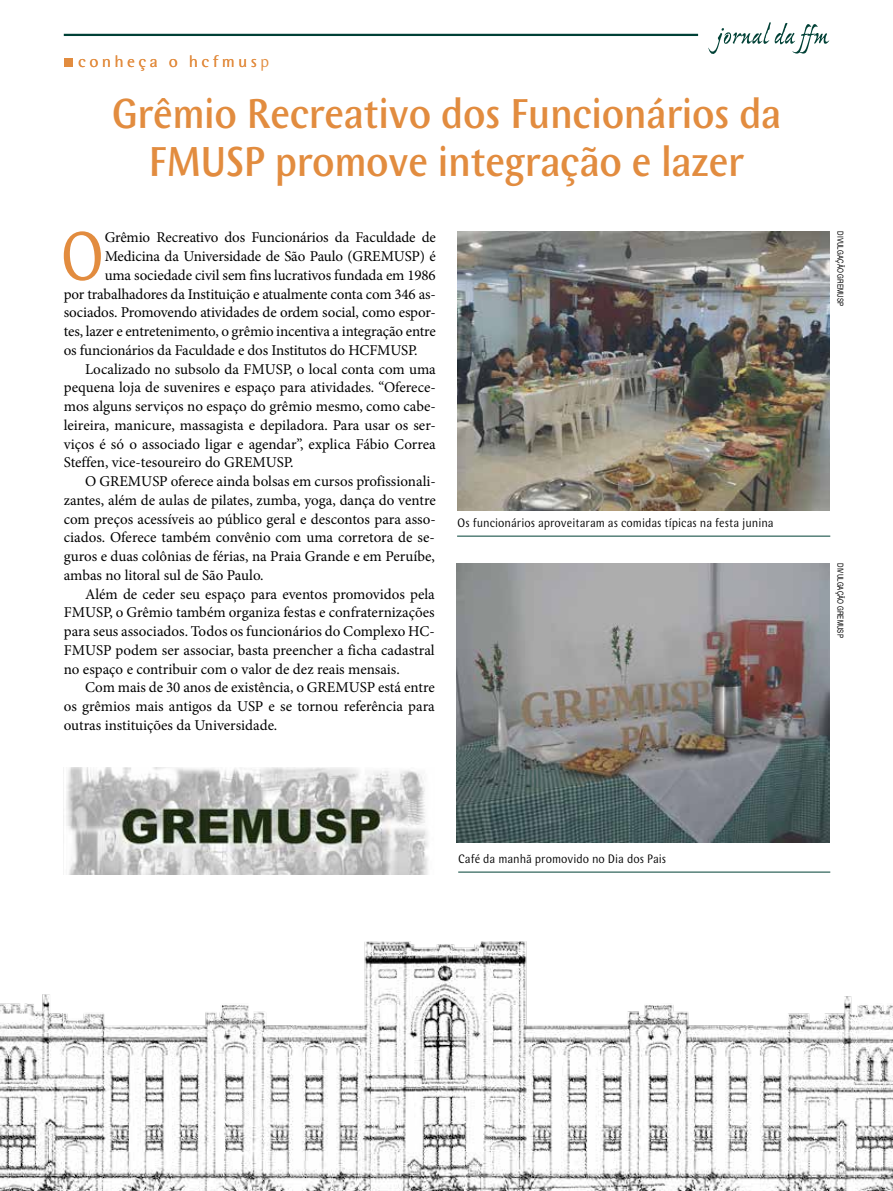
<style>
.page{position:relative;width:893px;height:1191px;background:#fff}
.page>*{position:absolute;margin:0;border:0;box-sizing:border-box;transform-origin:0 0}
.t1{font:71.25px "Wunderlich Normal";color:#e28c3f;scale:.9 1}
.t2{font:500 43.5px/48px "Wunderlich";letter-spacing:-.01em;color:#e28c3f;text-align:center;scale:.9 1}
.t3{font:16.5px "Wunderlich Normal";letter-spacing:.2em;color:#e28c3f}
.t4{font:15px "Minion Pro";letter-spacing:-.005em;color:#000}
.t5{font:12.75px "Wunderlich";color:#000;scale:.9 1}
.t6{font:8.25px "Helvetica";letter-spacing:.01em;color:#000;scale:.75 1}
</style>
<div class="page">
<img style="left:0;top:941px;width:893px;height:250px">
<div style="left:64px;top:58px;width:9px;height:9px;background:#e28c3f"></div>
<hr style="left:64px;top:34px;width:634px;height:2px;background:#004136">
<svg style="left:708px;top:22px;width:121px;height:32px"></svg>
<hr style="left:458px;top:871px;width:372px;height:1px;background:#004136">
<hr style="left:457px;top:536px;width:373px;height:1px;background:#004136">
<img style="left:457px;top:231px;width:372px;height:279px">
<img style="left:456px;top:563px;width:373px;height:280px">
<img style="left:66px;top:767px;width:362px;height:107px">
<p class="t3" style="left:78px;top:53px;width:193px">conheça o hcfmusp</p>
<h2 class="t2" style="left:112px;top:90px;width:746px">Grêmio Recreativo dos Funcionários da<br>FMUSP promove integração e lazer</h2>
<h1 class="t1" style="left:59px;top:216px;width:53px">O</h1>
<p class="t4" style="left:105px;top:227px;width:333px">Grêmio Recreativo dos Funcionários da Faculdade de</p>
<p class="t4" style="left:105px;top:246px;width:333px">Medicina da Universidade de São Paulo (GREMUSP) é</p>
<p class="t4" style="left:105px;top:265px;width:333px">uma sociedade civil sem fins lucrativos fundada em 1986</p>
<p class="t4" style="left:64px;top:284px;width:374px">por trabalhadores da Instituição e atualmente conta com 346 as-</p>
<p class="t4" style="left:64px;top:302px;width:374px">sociados. Promovendo atividades de ordem social, como espor-</p>
<p class="t4" style="left:64px;top:321px;width:374px">tes, lazer e entretenimento, o grêmio incentiva a integração entre</p>
<p class="t4" style="left:64px;top:340px;width:355px">os funcionários da Faculdade e dos Institutos do HCFMUSP.</p>
<p class="t4" style="left:85px;top:359px;width:352px">Localizado no subsolo da FMUSP, o local conta com uma</p>
<p class="t4" style="left:64px;top:377px;width:374px">pequena loja de suvenires e espaço para atividades. “Oferece-</p>
<p class="t4" style="left:64px;top:396px;width:374px">mos alguns serviços no espaço do grêmio mesmo, como cabe-</p>
<p class="t4" style="left:64px;top:415px;width:374px">leireira, manicure, massagista e depiladora. Para usar os ser-</p>
<p class="t4" style="left:64px;top:434px;width:374px">viços é só o associado ligar e agendar”, explica Fábio Correa</p>
<p class="t4" style="left:64px;top:452px;width:231px">Steffen, vice-tesoureiro do GREMUSP.</p>
<p class="t4" style="left:85px;top:471px;width:352px">O GREMUSP oferece ainda bolsas em cursos profissionali-</p>
<p class="t4" style="left:64px;top:490px;width:374px">zantes, além de aulas de pilates, zumba, yoga, dança do ventre</p>
<p class="t4" style="left:64px;top:509px;width:374px">com preços acessíveis ao público geral e descontos para asso-</p>
<p class="t4" style="left:64px;top:527px;width:372px">ciados. Oferece também convênio com uma corretora de se-</p>
<p class="t4" style="left:64px;top:546px;width:373px">guros e duas colônias de férias, na Praia Grande e em Peruíbe,</p>
<p class="t4" style="left:64px;top:565px;width:201px">ambas no litoral sul de São Paulo.</p>
<p class="t4" style="left:85px;top:584px;width:351px">Além de ceder seu espaço para eventos promovidos pela</p>
<p class="t4" style="left:64px;top:602px;width:372px">FMUSP, o Grêmio também organiza festas e confraternizações</p>
<p class="t4" style="left:64px;top:621px;width:372px">para seus associados. Todos os funcionários do Complexo HC-</p>
<p class="t4" style="left:64px;top:640px;width:372px">FMUSP podem ser associar, basta preencher a ficha cadastral</p>
<p class="t4" style="left:64px;top:659px;width:338px">no espaço e contribuir com o valor de dez reais mensais.</p>
<p class="t4" style="left:85px;top:677px;width:351px">Com mais de 30 anos de existência, o GREMUSP está entre</p>
<p class="t4" style="left:64px;top:696px;width:373px">os grêmios mais antigos da USP e se tornou referência para</p>
<p class="t4" style="left:64px;top:715px;width:215px">outras instituições da Universidade.</p>
<p class="t5" style="left:457px;top:516px;width:353px">Os funcionários aproveitaram as comidas típicas na festa junina</p>
<p class="t5" style="left:458px;top:852px;width:233px">Café da manhã promovido no Dia dos Pais</p>
<p class="t6" style="left:847px;top:231px;width:101px;rotate:90deg">DIVULGAÇÃO GREMUSP</p>
<p class="t6" style="left:847px;top:563px;width:101px;rotate:90deg">DIVULGAÇÃO GREMUSP</p>
</div>
